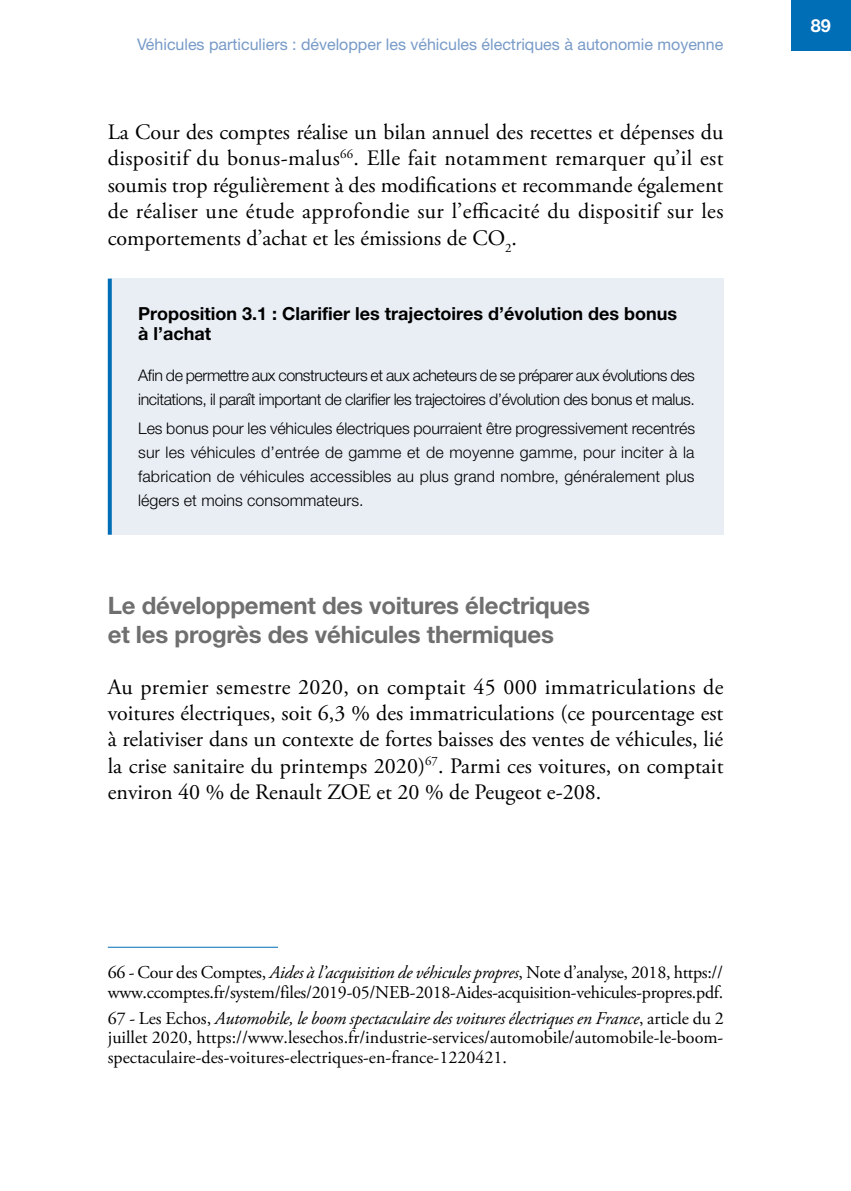
<style>
.page{position:relative;width:851px;height:1191px;background:#fff}
.page>*{position:absolute;margin:0;border:0;box-sizing:border-box;transform-origin:0 0}
.t1{font:700 24px/28.8px "Helvetica Neue LT Std";letter-spacing:-.01em;color:#706f6f}
.t2{font:22px/26.4px "Adobe Garamond Pro";color:#000;text-align:justify}
.t3{font:18px/19.8px "Adobe Garamond Pro";letter-spacing:-.015em;color:#000}
.t4{font:700 18px/19.8px "Helvetica Neue LT Std";color:#000}
.t5{font:700 18px "Helvetica Neue LT Std";color:#fff}
.t6{font:300 16px/24px "Helvetica Neue LT Std";letter-spacing:-.025em;color:#000}
.t7{font:16px "Helvetica Neue LT Std";color:#779ac8}
.s1{font-style:italic}
</style>
<div class="page">
<div style="left:790px;top:0;width:60px;height:50px;background:#006db7"></div>
<div style="left:110px;top:279px;width:613px;height:256px;background:#e9eef5"></div>
<svg style="left:108px;top:279px;width:4px;height:256px"></svg>
<hr style="left:108px;top:946px;width:170px;height:1px;background:#006db7">
<p class="t7" style="left:137px;top:35px;width:587px">Véhicules particuliers : développer les véhicules électriques à autonomie moyenne</p>
<p class="t2" style="left:108px;top:120px;width:617px">La Cour des comptes réalise un bilan annuel des recettes et dépenses du dispositif du bonus-malus<sup>66</sup>. Elle fait notamment remarquer qu’il est soumis trop régulièrement à des modifications et recommande également de réaliser une étude approfondie sur l’efficacité du dispositif sur les comportements d’achat et les émissions de CO<sub>2</sub>.</p>
<p class="t4" style="left:138px;top:303px;width:540px">Proposition 3.1 : Clarifier les trajectoires d’évolution des bonus à l’achat</p>
<p class="t6" style="left:138px;top:362px;width:558px">Afin de permettre aux constructeurs et aux acheteurs de se préparer aux évolutions des incitations, il paraît important de clarifier les trajectoires d’évolution des bonus et malus.</p>
<p class="t6" style="left:138px;top:416px;width:558px;text-align:justify">Les bonus pour les véhicules électriques pourraient être progressivement recentrés sur les véhicules d’entrée de gamme et de moyenne gamme, pour inciter à la fabrication de véhicules accessibles au plus grand nombre, généralement plus légers et moins consommateurs.</p>
<p class="t1" style="left:108px;top:591px;width:483px">Le développement des voitures électriques et les progrès des véhicules thermiques</p>
<p class="t2" style="left:108px;top:674px;width:617px">Au premier semestre 2020, on comptait 45 000 immatriculations de voitures électriques, soit 6,3 % des immatriculations (ce pourcentage est à relativiser dans un contexte de fortes baisses des ventes de véhicules, lié la crise sanitaire du printemps 2020)<sup>67</sup>. Parmi ces voitures, on comptait environ 40 % de Renault ZOE et 20 % de Peugeot e-208.</p>
<p class="t3" style="left:108px;top:963px;width:617px">66 - Cour des Comptes, <span class="s1">Aides à l’acquisition de véhicules propres</span>, Note d’analyse, 2018, https:// www.ccomptes.fr/system/files/2019-05/NEB-2018-Aides-acquisition-vehicules-propres.pdf.</p>
<p class="t3" style="left:108px;top:1008px;width:617px;text-align:justify">67 - Les Echos, <span class="s1">Automobile, le boom spectaculaire des voitures électriques en France</span>, article du 2 juillet 2020, https://www.lesechos.fr/industrie-services/automobile/automobile-le-boom&shy;spectaculaire-des-voitures-electriques-en-france-1220421.</p>
<p class="t5" style="left:810px;top:14px;width:22px">89</p>
</div>
